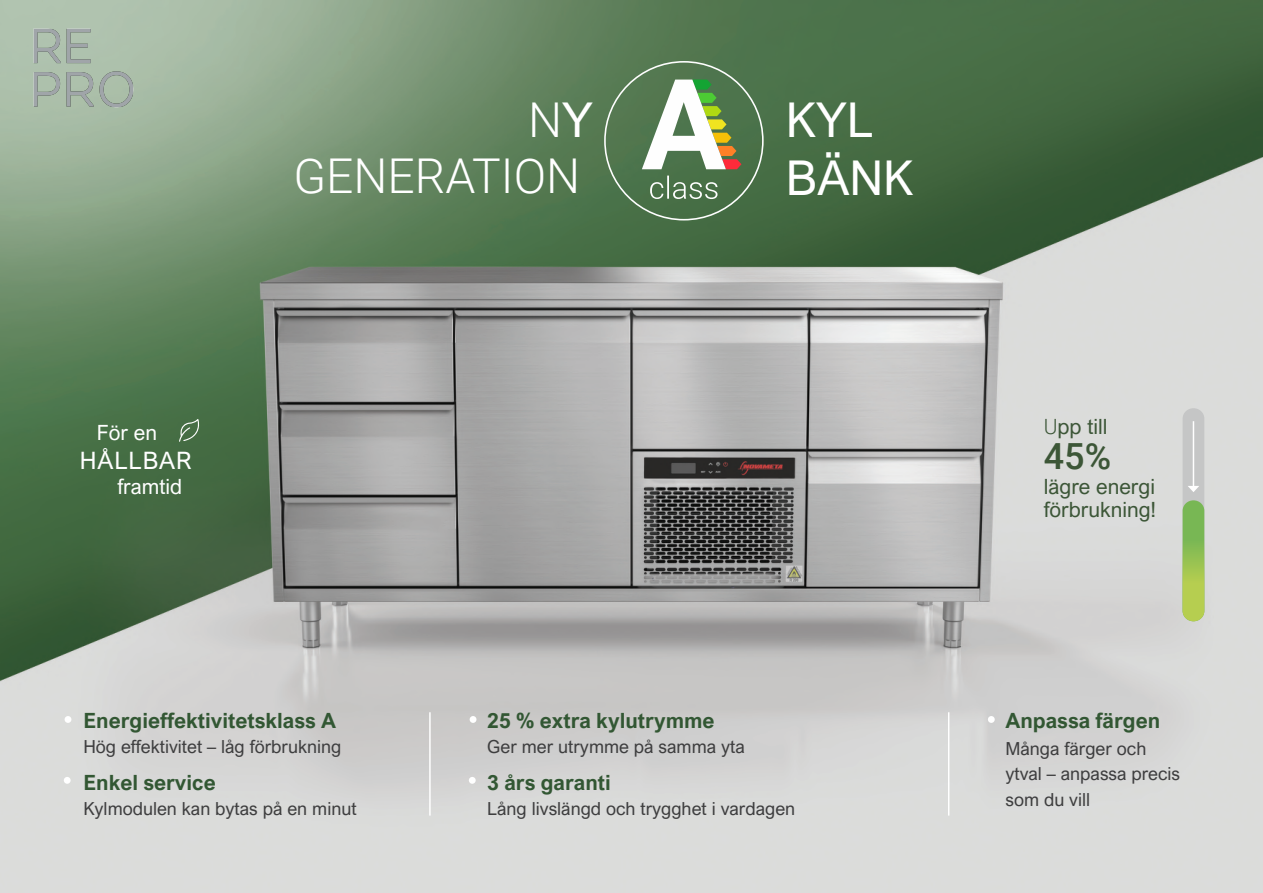
<style>
.page{position:relative;width:1263px;height:893px;background:#fff}
.page>*{position:absolute;margin:0;border:0;box-sizing:border-box;transform-origin:0 0}
.t1{font:300 48px/55.7px "Roboto";color:#fff;text-align:right}
.t2{font:48px/57.6px "Arial Nova";color:#fff}
.t3{font:500 36px "Roboto";color:#3c5637}
.t4{font:24px "Arial Nova";letter-spacing:.035em;color:#fff}
.t5{font:700 21px "Arial Nova";color:#325733}
.t6{font:21px/23.2px "Arial Nova";color:#3c5637}
.t7{font:21px "Arial Nova";color:#fff}
.t8{font:18px/25.5px "Arial Nova";color:#3e3e3f}
.s1{font-family:"Arial Nova";font-weight:400}
.s2{font-family:"Roboto";font-weight:300}
</style>
<div class="page">
<img style="left:0;top:0;width:1263px;height:893px">
<div style="left:65px;top:716px;width:6px;height:7px;background:#fff;border-radius:50%"></div>
<div style="left:64px;top:777px;width:7px;height:7px;background:#fff;border-radius:50%"></div>
<svg style="left:650px;top:176px;width:67px;height:23px;background:#6e8e6d"></svg>
<svg style="left:642px;top:80px;width:99px;height:89px"></svg>
<div style="left:470px;top:716px;width:6px;height:7px;background:#fff;border-radius:50%"></div>
<div style="left:469px;top:777px;width:7px;height:7px;background:#fff;border-radius:50%"></div>
<div style="left:1182px;top:408px;width:22px;height:213px;background:#c5c6c6;border-radius:11px"></div>
<svg style="left:1182px;top:500px;width:22px;height:121px;background:#97c255"></svg>
<hr style="left:429px;top:712px;width:2px;height:104px;background:#fff">
<svg style="left:179px;top:419px;width:20px;height:23px"></svg>
<hr style="left:1193px;top:421px;width:1px;height:66px;background:#fff">
<svg style="left:1188px;top:486px;width:11px;height:6px"></svg>
<div style="left:988px;top:716px;width:7px;height:7px;background:#fff;border-radius:50%"></div>
<hr style="left:948px;top:712px;width:1px;height:104px;background:#fff">
<img style="left:34px;top:29px;width:99px;height:78px">
<p class="t7" style="left:97px;top:421px;width:62px">För en</p>
<p class="t4" style="left:80px;top:447px;width:113px">HÅLLBAR</p>
<p class="t7" style="left:117px;top:475px;width:66px">framtid</p>
<p class="t1" style="left:293px;top:90px;width:301px">N<span class="s1">Y<br></span>GENERATION</p>
<p class="t2" style="left:786px;top:91px;width:129px">KYL<br>BÄNK</p>
<p class="t5" style="left:83px;top:708px;width:254px">Energieffektivitetsklass A</p>
<p class="t8" style="left:83px;top:734px;width:259px">Hög effektivitet – låg förbrukning</p>
<p class="t5" style="left:83px;top:770px;width:134px">Enkel service</p>
<p class="t8" style="left:83px;top:796px;width:275px">Kylmodulen kan bytas på en minut</p>
<p class="t5" style="left:487px;top:708px;width:229px">25 % extra kylutrymme</p>
<p class="t8" style="left:487px;top:734px;width:259px">Ger mer utrymme på samma yta</p>
<p class="t5" style="left:487px;top:770px;width:125px">3 års garanti</p>
<p class="t8" style="left:487px;top:796px;width:309px">Lång livslängd och trygghet i vardagen</p>
<p class="t6" style="left:1044px;top:415px;width:65px"><span class="s2">U</span>pp till</p>
<p class="t3" style="left:1044px;top:431px;width:69px">45%</p>
<p class="t6" style="left:1044px;top:474px;width:114px">lägre energi förbrukning!</p>
<p class="t5" style="left:1005px;top:708px;width:156px">Anpassa färgen</p>
<p class="t8" style="left:1005px;top:735px;width:176px">Många färger och ytval – anpassa precis som du vill</p>
</div>
